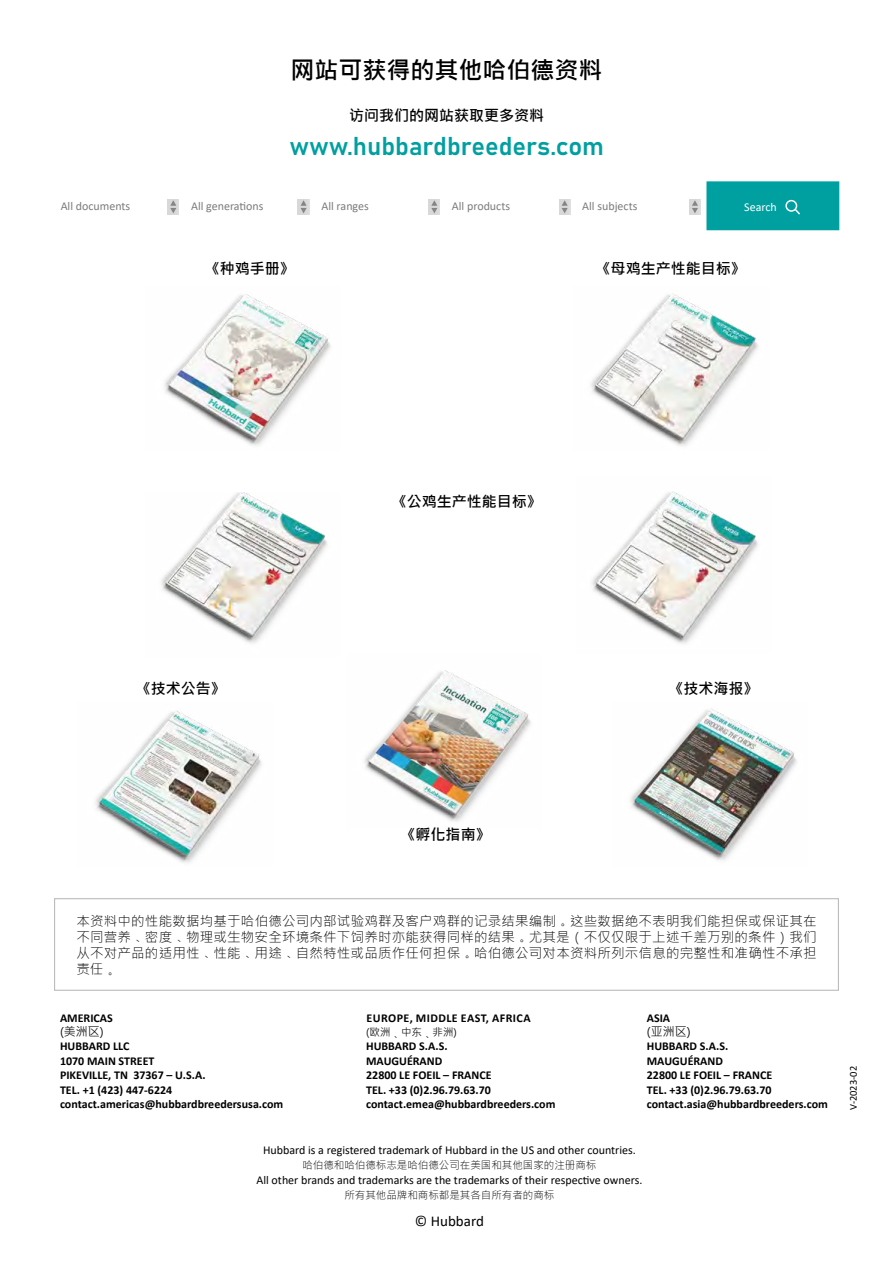
<style>
.page{position:relative;width:893px;height:1263px;background:#fff}
.page>*{position:absolute;margin:0;border:0;box-sizing:border-box;transform-origin:0 0}
.t1{font:25.5px "Bahnschrift";color:#009fa0}
.t2{font:24px "Microsoft Jheng Hei UI Bold";color:#000}
.t3{font:15px "Microsoft Jheng Hei UI Bold";color:#000}
.t4{font:15px "Calibri";color:#000}
.t5{font:13.5px/16.2px "Microsoft Jheng Hei UI Light";letter-spacing:.015em;color:#000;text-align:justify}
.t6{font:700 12px/14.4px "Calibri";color:#000}
.t7{font:12px "Calibri";color:#000}
.t8{font:12px "Calibri";color:#7c7b7b}
.t9{font:700 12px "Calibri";letter-spacing:.04em;color:#000}
.t10{font:12px "Microsoft Jheng Hei UI Regular";color:#000}
.t11{font:12px "Calibri";color:#fff}
.t12{font:10.5px "Microsoft Jheng Hei UI Light";color:#000}
.t13{font:10.5px "Microsoft Jheng Hei UI Regular";color:#000}
.t14{font:10.5px "Calibri";color:#000}
</style>
<div class="page">
<img style="left:364px;top:670px;width:167px;height:152px">
<img style="left:164px;top:294px;width:167px;height:152px">
<img style="left:591px;top:293px;width:167px;height:153px">
<img style="left:161px;top:492px;width:167px;height:151px">
<img style="left:592px;top:491px;width:166px;height:153px">
<div style="left:51px;top:180px;width:133px;height:51px;border:3px solid #a8a8a7;border-radius:2px"></div>
<div style="left:182px;top:180px;width:133px;height:51px;border:3px solid #a8a8a7;border-radius:2px"></div>
<div style="left:312px;top:180px;width:133px;height:51px;border:3px solid #a8a8a7;border-radius:2px"></div>
<div style="left:442px;top:180px;width:133px;height:51px;border:3px solid #a8a8a7;border-radius:2px"></div>
<div style="left:573px;top:180px;width:133px;height:51px;border:3px solid #a8a8a7;border-radius:2px"></div>
<div style="left:709px;top:184px;width:127px;height:43px;background:#009fa0"></div>
<div style="left:706px;top:181px;width:133px;height:49px;border:6px solid #009fa0"></div>
<svg style="left:168px;top:199px;width:11px;height:15px"></svg>
<svg style="left:298px;top:199px;width:11px;height:15px"></svg>
<svg style="left:429px;top:199px;width:11px;height:15px"></svg>
<svg style="left:559px;top:199px;width:11px;height:15px"></svg>
<svg style="left:689px;top:199px;width:11px;height:15px"></svg>
<div style="left:54px;top:898px;width:785px;height:93px;border:1px solid #bcbcbc"></div>
<svg style="left:793px;top:207px;width:7px;height:8px"></svg>
<div style="left:785px;top:200px;width:12px;height:12px;border:2px solid #fff;border-radius:50%"></div>
<img style="left:95px;top:710px;width:167px;height:153px">
<img style="left:630px;top:708px;width:167px;height:152px">
<h2 class="t2" style="left:290px;top:55px;width:314px">网站可获得的其他哈伯德资料</h2>
<p class="t3" style="left:349px;top:106px;width:197px">访问我们的网站获取更多资料</p>
<h1 class="t1" style="left:289px;top:127px;width:316px">www.hubbardbreeders.com</h1>
<p class="t8" style="left:61px;top:198px;width:71px">All documents</p>
<p class="t8" style="left:191px;top:198px;width:74px">All generations</p>
<p class="t8" style="left:321px;top:198px;width:49px">All ranges</p>
<p class="t8" style="left:452px;top:198px;width:60px">All products</p>
<p class="t8" style="left:582px;top:198px;width:57px">All subjects</p>
<p class="t11" style="left:744px;top:199px;width:34px">Search</p>
<p class="t3" style="left:205px;top:259px;width:91px">《种鸡手册》</p>
<p class="t3" style="left:596px;top:259px;width:151px">《母鸡生产性能目标》</p>
<p class="t3" style="left:392px;top:492px;width:151px">《公鸡生产性能目标》</p>
<p class="t3" style="left:136px;top:679px;width:91px">《技术公告》</p>
<p class="t3" style="left:668px;top:679px;width:91px">《技术海报》</p>
<p class="t3" style="left:401px;top:825px;width:91px">《孵化指南》</p>
<p class="t5" style="left:76px;top:912px;width:742px">本资料中的性能数据均基于哈伯德公司内部试验鸡群及客户鸡群的记录结果编制。这些数据绝不表明我们能担保或保证其在不同营养、密度、物理或生物安全环境条件下饲养时亦能获得同样的结果。尤其是（不仅仅限于上述千差万别的条件）我们从不对产品的适用性、性能、用途、自然特性或品质作任何担保。哈伯德公司对本资料所列示信息的完整性和准确性不承担责任。</p>
<p class="t6" style="left:60px;top:1010px;width:54px">AMERICAS</p>
<p class="t10" style="left:60px;top:1024px;width:45px">(美洲区)</p>
<p class="t6" style="left:60px;top:1039px;width:225px">HUBBARD LLC<br>1070 MAIN STREET<br>PIKEVILLE, TN 37367 – U.S.A.<br>TEL. +1 (423) 447-6224 contact.americas@hubbardbreedersusa.com</p>
<p class="t9" style="left:366px;top:1009px;width:166px">EUROPE, MIDDLE EAST, AFRICA</p>
<p class="t13" style="left:366px;top:1026px;width:92px">(欧洲、中东、非洲)</p>
<p class="t6" style="left:366px;top:1039px;width:191px">HUBBARD S.A.S.<br>MAUGUÉRAND<br>22800 LE FOEIL – FRANCE<br>TEL. +33 (0)2.96.79.63.70 contact.emea@hubbardbreeders.com</p>
<p class="t6" style="left:647px;top:1010px;width:25px">ASIA</p>
<p class="t10" style="left:647px;top:1024px;width:45px">(亚洲区)</p>
<p class="t6" style="left:647px;top:1039px;width:183px">HUBBARD S.A.S.<br>MAUGUÉRAND<br>22800 LE FOEIL – FRANCE<br>TEL. +33 (0)2.96.79.63.70 contact.asia@hubbardbreeders.com</p>
<p class="t7" style="left:263px;top:1142px;width:374px">Hubbard is a registered trademark of Hubbard in the US and other countries.</p>
<p class="t12" style="left:302px;top:1159px;width:296px">哈伯德和哈伯德标志是哈伯德公司在美国和其他国家的注册商标</p>
<p class="t7" style="left:256px;top:1172px;width:387px">All other brands and trademarks are the trademarks of their respective owners.</p>
<p class="t12" style="left:344px;top:1189px;width:212px">所有其他品牌和商标都是其各自所有者的商标</p>
<p class="t4" style="left:415px;top:1211px;width:70px">© Hubbard</p>
<p class="t14" style="left:846px;top:1110px;width:45px;rotate:-90deg">V-2023-02</p>
</div>
